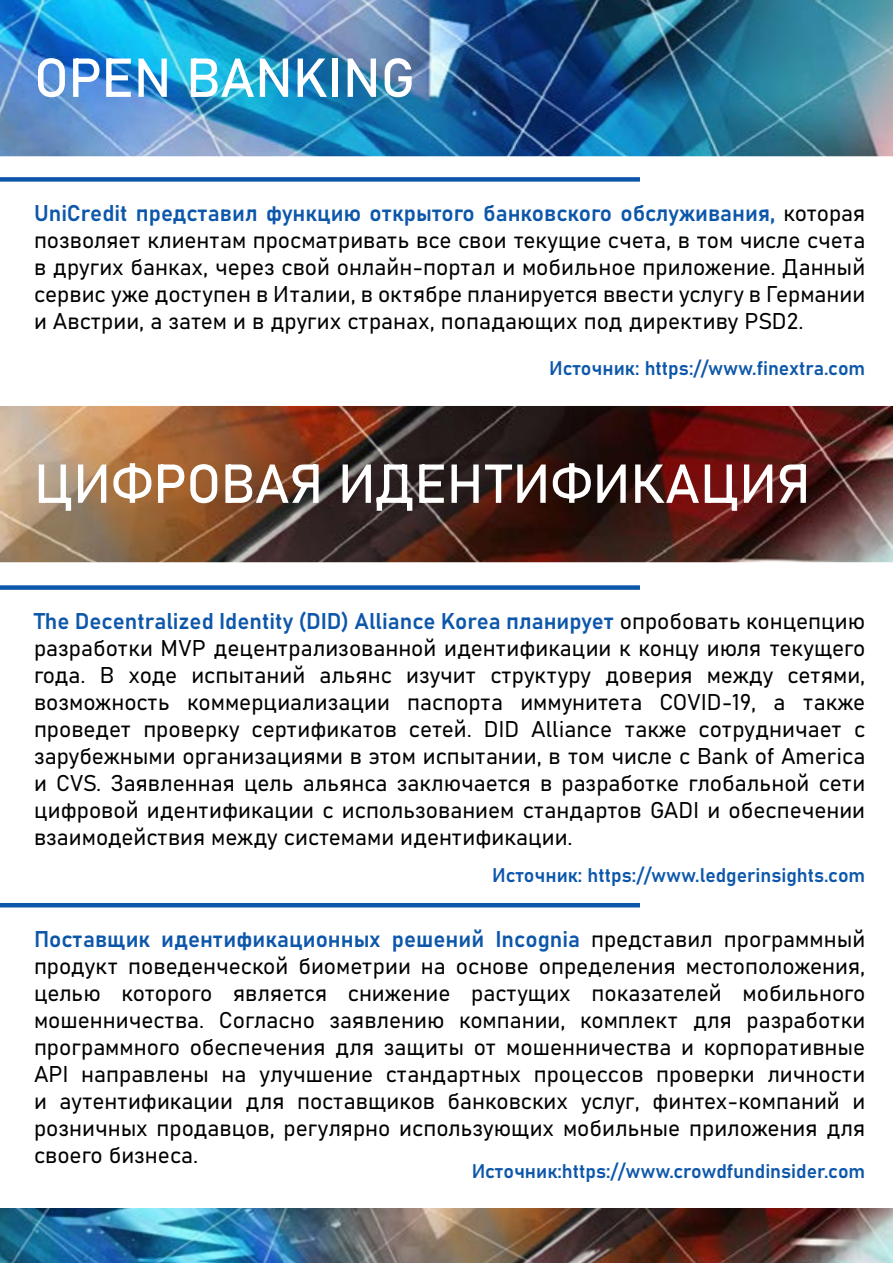
<style>
.page{position:relative;width:893px;height:1263px;background:#fff}
.page>*{position:absolute;margin:0;border:0;box-sizing:border-box;transform-origin:0 0}
.t1{font:54px "Bahnschrift";color:#fff}
.t2{font:22.5px/27px "Bahnschrift";color:#000;text-align:justify}
.t3{font:19.5px "Bahnschrift";color:#0d57ab}
.s1{color:#0d57ab}
</style>
<div class="page">
<img style="left:0;top:0;width:893px;height:156px">
<img style="left:0;top:1209px;width:893px;height:54px">
<div style="left:0;top:177px;width:640px;height:5px;background:#0d57ab"></div>
<img style="left:0;top:406px;width:893px;height:156px">
<div style="left:0;top:585px;width:640px;height:5px;background:#0d57ab"></div>
<hr style="left:0;top:903px;width:640px;height:4px;background:#0d57ab">
<h1 class="t1" style="left:34px;top:44px;width:383px">OPEN BANKING</h1>
<p class="t2" style="left:34px;top:199px;width:833px"><span class="s1">UniCredit представил функцию открытого банковского обслуживания,</span> которая позволяет клиентам просматривать все свои текущие счета, в том числе счета в других банках, через свой онлайн-портал и мобильное приложение. Данный сервис уже доступен в Италии, в октябре планируется ввести услугу в Германии и Австрии, а затем и в других странах, попадающих под директиву PSD2.</p>
<p class="t3" style="left:549px;top:356px;width:318px">Источник: https://www.finextra.com</p>
<h1 class="t1" style="left:34px;top:450px;width:778px">ЦИФРОВАЯ ИДЕНТИФИКАЦИЯ</h1>
<p class="t2" style="left:34px;top:607px;width:833px"><span class="s1">The Decentralized Identity (DID) Alliance Korea планирует</span> опробовать концепцию разработки MVP децентрализованной идентификации к концу июля текущего года. В ходе испытаний альянс изучит структуру доверия между сетями, возможность коммерциализации паспорта иммунитета COVID-19, а также проведет проверку сертификатов сетей. DID Alliance также сотрудничает с зарубежными организациями в этом испытании, в том числе с Bank of America и CVS. Заявленная цель альянса заключается в разработке глобальной сети цифровой идентификации с использованием стандартов GADI и обеспечении взаимодействия между системами идентификации.</p>
<p class="t3" style="left:492px;top:862px;width:375px">Источник: https://www.ledgerinsights.com</p>
<p class="t2" style="left:34px;top:925px;width:833px"><span class="s1">Поставщик идентификационных решений Incognia</span> представил программный продукт поведенческой биометрии на основе определения местоположения, целью которого является снижение растущих показателей мобильного мошенничества. Согласно заявлению компании, комплект для разработки программного обеспечения для защиты от мошенничества и корпоративные API направлены на улучшение стандартных процессов проверки личности и аутентификации для поставщиков банковских услуг, финтех-компаний и розничных продавцов, регулярно использующих мобильные приложения для своего бизнеса.</p>
<p class="t3" style="left:472px;top:1159px;width:395px">Источник:https://www.crowdfundinsider.com</p>
</div>
